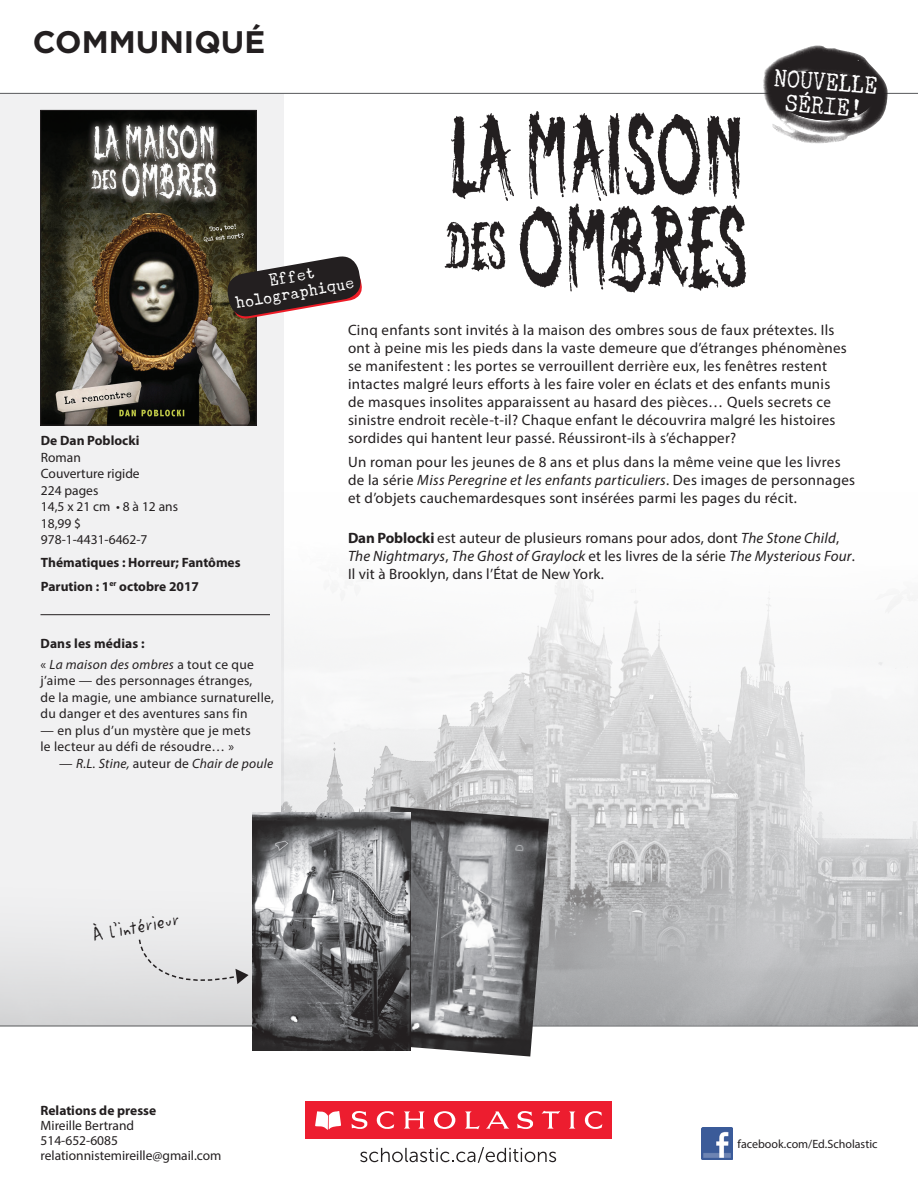
<style>
.page{position:relative;width:918px;height:1188px;background:#fff}
.page>*{position:absolute;margin:0;border:0;box-sizing:border-box;transform-origin:0 0}
.t1{font:700 31.2px "Gotham";color:#231f20}
.t2{font:23.1px/24px "Underwood Champion";color:#fff;text-align:center;scale:.91 1}
.Page_Header{font:20.25px "Litterbox ICG";color:#231f20;scale:.91 1}
.t3{font:16.5px/16.5px "Underwood Champion";color:#fff;text-align:center;scale:.91 1}
.t4{font:15px/18px "Myriad Pro";letter-spacing:.02em;color:#231f20}
.t5{font:13.5px/16.5px "Myriad Pro";letter-spacing:.015em;color:#231f20}
.t6{font:700 13.5px "Myriad Pro";color:#231f20}
.t7{font:italic 13.5px "Myriad Pro";letter-spacing:.02em;color:#231f20}
.t8{font:12px "Myriad Pro";color:#231f20}
.s1{font-weight:700}
.s2{font-style:italic}
.s3{font-style:normal}
</style>
<div class="page">
<img style="left:0;top:94px;width:284px;height:932px">
<img style="left:42px;top:112px;width:212px;height:311px">
<div style="left:40px;top:110px;width:216px;height:315px;border:1px solid #231f20"></div>
<img style="left:701px;top:1127px;width:32px;height:32px">
<hr style="left:0;top:1026px;width:918px;height:1px;background:#57585a">
<hr style="left:0;top:93px;width:918px;height:1px;background:#57585a">
<svg style="left:360px;top:1147px;width:196px;height:16px"></svg>
<div style="left:305px;top:1101px;width:306px;height:38px;background:#ed1d2f"></div>
<svg style="left:315px;top:1111px;width:26px;height:19px"></svg>
<svg style="left:352px;top:1111px;width:16px;height:18px"></svg>
<svg style="left:376px;top:1111px;width:18px;height:18px"></svg>
<svg style="left:404px;top:1111px;width:21px;height:18px"></svg>
<svg style="left:465px;top:1111px;width:15px;height:18px"></svg>
<svg style="left:517px;top:1111px;width:16px;height:18px"></svg>
<svg style="left:542px;top:1111px;width:18px;height:18px"></svg>
<svg style="left:569px;top:1112px;width:6px;height:17px"></svg>
<svg style="left:584px;top:1111px;width:18px;height:18px"></svg>
<svg style="left:434px;top:1111px;width:21px;height:18px"></svg>
<svg style="left:486px;top:1111px;width:23px;height:18px"></svg>
<img style="left:282px;top:492px;width:636px;height:534px">
<img style="left:372px;top:806px;width:177px;height:251px">
<img style="left:252px;top:812px;width:159px;height:239px">
<div style="left:138px;top:938px;width:111px;height:56px;background:#e4e4e5"></div>
<svg style="left:225px;top:254px;width:137px;height:67px"></svg>
<hr style="left:40px;top:614px;width:230px;height:1px;background:#231f20">
<img style="left:378px;top:92px;width:384px;height:201px">
<svg style="left:762px;top:45px;width:126px;height:99px"></svg>
<p class="t1" style="left:33px;top:24px;width:234px">COMMUNIQUÉ</p>
<p class="t3" style="left:232px;top:278px;width:133px;rotate:-10deg">Effet holographique</p>
<p class="t2" style="left:775px;top:66px;width:114px;rotate:4deg">NOUVELLE<br>SÉRIE!</p>
<p class="t5" style="left:41px;top:432px;width:139px"><span class="s1">De Dan Poblocki<br></span>Roman<br>Couverture rigide<br>224 pages<br>14,5 x 21 cm • 8 à 12 ans<br>18,99 $<br>978-1-4431-6462-7</p>
<p class="t6" style="left:41px;top:554px;width:201px">Thématiques : Horreur; Fantômes</p>
<p class="t6" style="left:41px;top:577px;width:160px">Parution : 1<sup>er</sup> octobre 2017</p>
<p class="t6" style="left:40px;top:634px;width:106px">Dans les médias :</p>
<p class="t5" style="left:40px;top:656px;width:235px">« <span class="s2">La maison des ombres</span> a tout ce que j’aime — des personnages étranges,<br>de la magie, une ambiance surnaturelle, du danger et des aventures sans fin</p>
<p class="t5" style="left:40px;top:722px;width:212px">— en plus d’un mystère que je mets le lecteur au défi de résoudre… »</p>
<p class="t7" style="left:59px;top:755px;width:215px"><span class="s3">—</span> R.L. Stine, <span class="s3">auteur de</span> Chair de poule</p>
<p class="Page_Header" style="left:90px;top:922px;width:98px;rotate:-11deg">À l’intérieur</p>
<p class="t6" style="left:40px;top:1101px;width:117px">Relations de presse</p>
<p class="t5" style="left:40px;top:1117px;width:95px">Mireille Bertrand</p>
<p class="t5" style="left:40px;top:1132px;width:79px">514-652-6085</p>
<p class="t5" style="left:40px;top:1147px;width:182px">relationnistemireille@gmail.com</p>
<p class="t4" style="left:348px;top:320px;width:500px">Cinq enfants sont invités à la maison des ombres sous de faux prétextes. Ils ont à peine mis les pieds dans la vaste demeure que d’étranges phénomènes se manifestent : les portes se verrouillent derrière eux, les fenêtres restent intactes malgré leurs efforts à les faire voler en éclats et des enfants munis de masques insolites apparaissent au hasard des pièces… Quels secrets ce sinistre endroit recèle-t-il? Chaque enfant le découvrira malgré les histoires sordides qui hantent leur passé. Réussiront-ils à s’échapper?</p>
<p class="t4" style="left:348px;top:453px;width:509px">Un roman pour les jeunes de 8 ans et plus dans la même veine que les livres de la série <span class="s2">Miss Peregrine et les enfants particuliers</span>. Des images de personnages et d’objets cauchemardesques sont insérées parmi les pages du récit.</p>
<p class="t4" style="left:348px;top:528px;width:508px"><span class="s1">Dan Poblocki</span> est auteur de plusieurs romans pour ados, dont <span class="s2">The Stone Child</span>,<br><span class="s2">The Nightmarys</span>, <span class="s2">The Ghost of Graylock</span> et les livres de la série <span class="s2">The Mysterious Four</span>.<br>Il vit à Brooklyn, dans l’État de New York.</p>
<p class="t8" style="left:738px;top:1137px;width:142px">facebook.com/Ed.Scholastic</p>
</div>
